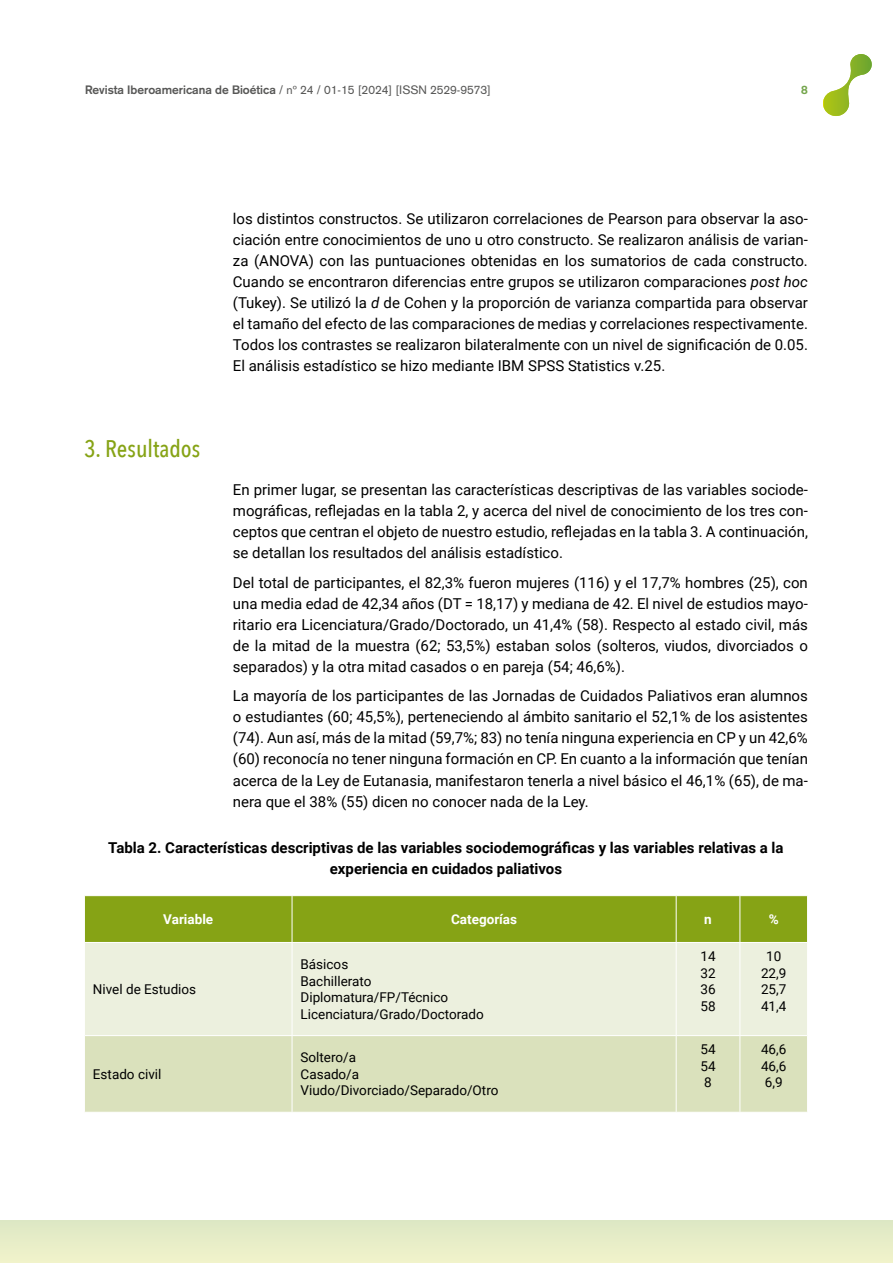
<style>
.page{position:relative;width:893px;height:1263px;background:#fff}
.page>*{position:absolute;margin:0;border:0;box-sizing:border-box;transform-origin:0 0}
.t1{font:500 24px "Avenir Next Condensed";color:#86a315}
.t2{font:15px/21px "Roboto";color:#000;text-align:justify}
.t3{font:700 15px/21px "Roboto";color:#000;text-align:center}
.t4{font:13.5px/16.5px "Roboto";color:#000;text-align:justify}
.t5{font:700 13.5px "Roboto";color:#fff}
.t6{font:12px "Akzidenz Grotesk";color:#575756}
.t7{font:700 12px "Akzidenz Grotesk";color:#74a54c}
.s1{font-weight:700}
.s2{font-style:italic}
</style>
<div class="page">
<div style="left:0;top:1220px;width:893px;height:43px;background:#e7edc8"></div>
<svg style="left:823px;top:54px;width:49px;height:62px"></svg>
<div style="left:85px;top:896px;width:722px;height:46px;background:#86a315"></div>
<div style="left:85px;top:943px;width:722px;height:92px;background:#ecf0de"></div>
<div style="left:85px;top:1036px;width:722px;height:76px;background:#dae1bc"></div>
<hr style="left:292px;top:896px;width:1px;height:46px;background:#fff">
<hr style="left:676px;top:896px;width:1px;height:46px;background:#fff">
<hr style="left:739px;top:896px;width:1px;height:46px;background:#fff">
<hr style="left:292px;top:943px;width:1px;height:92px;background:#fff">
<hr style="left:676px;top:943px;width:1px;height:92px;background:#fff">
<hr style="left:739px;top:943px;width:1px;height:92px;background:#fff">
<hr style="left:292px;top:1036px;width:1px;height:76px;background:#fff">
<hr style="left:676px;top:1036px;width:1px;height:76px;background:#fff">
<hr style="left:739px;top:1036px;width:1px;height:76px;background:#fff">
<p class="t6" style="left:85px;top:83px;width:407px"><span class="s1">Revista Iberoamericana de Bioética</span> / nº 24 / 01-15 [2024] [ISSN 2529-9573]</p>
<p class="t7" style="left:801px;top:83px;width:8px">8</p>
<h1 class="t1" style="left:84px;top:434px;width:118px">3. Resultados</h1>
<p class="t2" style="left:233px;top:207px;width:577px">los distintos constructos. Se utilizaron correlaciones de Pearson para observar la aso&shy;ciación entre conocimientos de uno u otro constructo. Se realizaron análisis de varian&shy;za (ANOVA) con las puntuaciones obtenidas en los sumatorios de cada constructo.<br>Cuando se encontraron diferencias entre grupos se utilizaron comparaciones <span class="s2">post hoc </span>(Tukey). Se utilizó la <span class="s2">d</span> de Cohen y la proporción de varianza compartida para observar el tamaño del efecto de las comparaciones de medias y correlaciones respectivamente.<br>Todos los contrastes se realizaron bilateralmente con un nivel de significación de 0.05.<br>El análisis estadístico se hizo mediante IBM SPSS Statistics v.25.</p>
<p class="t2" style="left:233px;top:479px;width:577px">En primer lugar, se presentan las características descriptivas de las variables sociode&shy;mográficas, reflejadas en la tabla 2, y acerca del nivel de conocimiento de los tres con&shy;ceptos que centran el objeto de nuestro estudio, reflejadas en la tabla 3. A continuación, se detallan los resultados del análisis estadístico.</p>
<p class="t2" style="left:233px;top:572px;width:577px">Del total de participantes, el 82,3% fueron mujeres (116) y el 17,7% hombres (25), con una media edad de 42,34 años (DT = 18,17) y mediana de 42. El nivel de estudios mayo&shy;ritario era Licenciatura/Grado/Doctorado, un 41,4% (58). Respecto al estado civil, más de la mitad de la muestra (62; 53,5%) estaban solos (solteros, viudos, divorciados o separados) y la otra mitad casados o en pareja (54; 46,6%).</p>
<p class="t2" style="left:233px;top:685px;width:577px">La mayoría de los participantes de las Jornadas de Cuidados Paliativos eran alumnos o estudiantes (60; 45,5%), perteneciendo al ámbito sanitario el 52,1% de los asistentes (74). Aun así, más de la mitad (59,7%; 83) no tenía ninguna experiencia en CP y un 42,6% (60) reconocía no tener ninguna formación en CP. En cuanto a la información que tenían acerca de la Ley de Eutanasia, manifestaron tenerla a nivel básico el 46,1% (65), de ma&shy;nera que el 38% (55) dicen no conocer nada de la Ley.</p>
<p class="t3" style="left:108px;top:837px;width:677px">Tabla 2. Características descriptivas de las variables sociodemográficas y las variables relativas a la experiencia en cuidados paliativos</p>
<p class="t5" style="left:163px;top:910px;width:51px">Variable</p>
<p class="t5" style="left:451px;top:910px;width:68px">Categorías</p>
<p class="t5" style="left:704px;top:910px;width:9px">n</p>
<p class="t5" style="left:769px;top:910px;width:11px">%</p>
<p class="t4" style="left:93px;top:980px;width:105px">Nivel de Estudios</p>
<p class="t4" style="left:93px;top:1065px;width:70px">Estado civil</p>
<p class="t4" style="left:301px;top:956px;width:185px;text-align:left">Básicos<br>Bachillerato<br>Diplomatura/FP/Técnico<br>Licenciatura/Grado/Doctorado</p>
<p class="t4" style="left:700px;top:947px;width:17px">14<br>32<br>36<br>58</p>
<p class="t4" style="left:761px;top:947px;width:27px;text-align:center">10<br>22,9<br>25,7<br>41,4</p>
<p class="t4" style="left:301px;top:1049px;width:199px;text-align:left">Soltero/a<br>Casado/a<br>Viudo/Divorciado/Separado/Otro</p>
<p class="t4" style="left:700px;top:1041px;width:17px">54<br>54<br>8</p>
<p class="t4" style="left:761px;top:1041px;width:27px">46,6<br>46,6<br>6,9</p>
</div>
